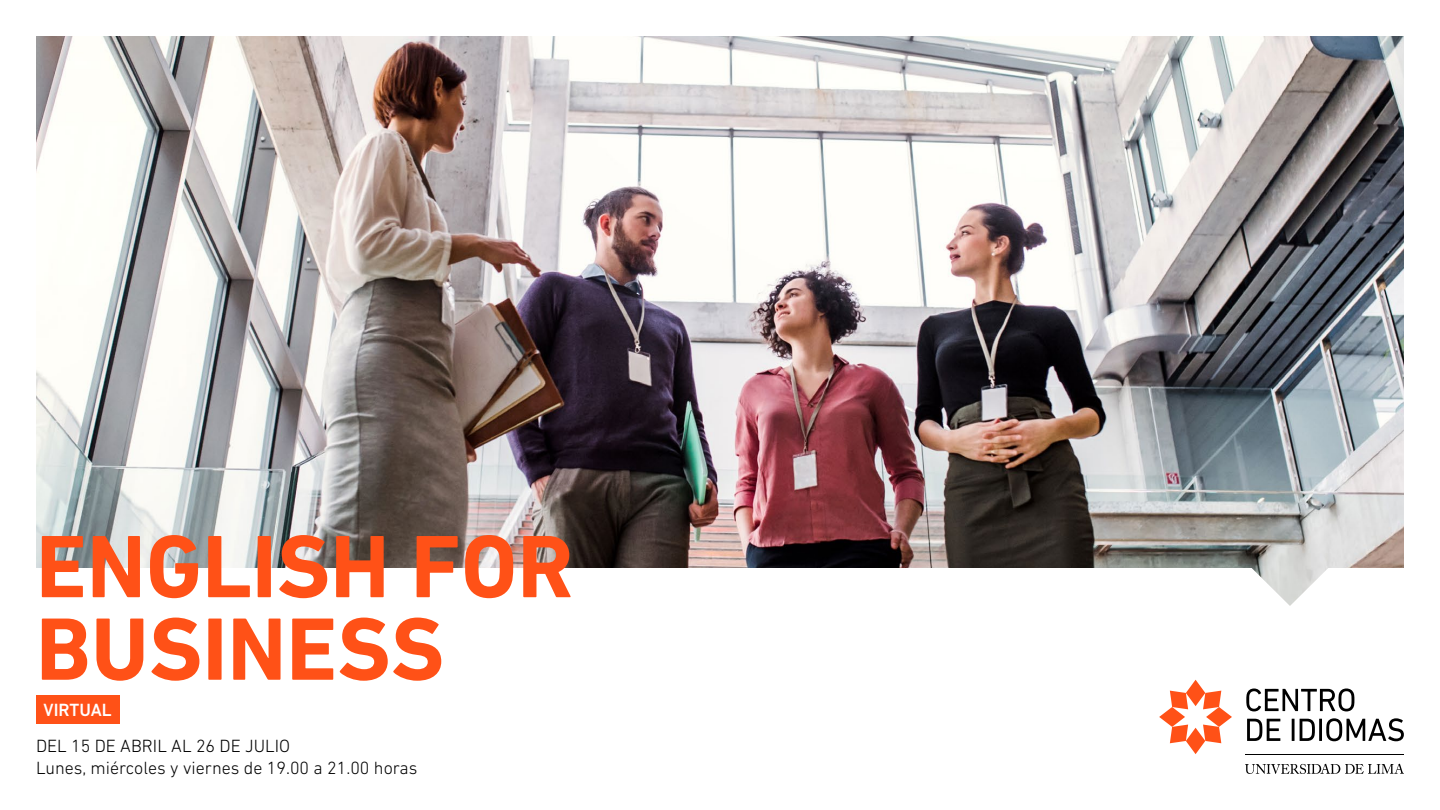
<style>
.page{position:relative;width:1440px;height:810px;background:#fff}
.page>*{position:absolute;margin:0;border:0;box-sizing:border-box;transform-origin:0 0}
.t1{font:700 90px/82.5px "DIN Next LT Pro";color:#ff5117}
.t2{font:300 18px/22.5px "DIN Next LT Pro";color:#000}
.t3{font:500 18px "DIN Next LT Pro";color:#fff}
</style>
<div class="page">
<svg style="left:1246px;top:689px;width:108px;height:22px"></svg>
<svg style="left:1247px;top:719px;width:33px;height:22px"></svg>
<hr style="left:1292px;top:719px;width:3px;height:22px;background:#000">
<svg style="left:1300px;top:719px;width:15px;height:22px"></svg>
<hr style="left:1319px;top:719px;width:3px;height:22px;background:#000">
<svg style="left:1326px;top:718px;width:78px;height:23px"></svg>
<svg style="left:1245px;top:764px;width:159px;height:10px"></svg>
<svg style="left:1159px;top:680px;width:73px;height:74px"></svg>
<hr style="left:1245px;top:754px;width:159px;height:1px;background:#000">
<img style="left:36px;top:36px;width:1368px;height:570px">
<div style="left:36px;top:695px;width:83px;height:28px;background:#ff5117"></div>
<h1 class="t1" style="left:36px;top:525px;width:539px">ENGLISH FOR<br>BUSINESS</h1>
<p class="t3" style="left:44px;top:699px;width:70px">VIRTUAL</p>
<p class="t2" style="left:36px;top:734px;width:383px">DEL 15 DE ABRIL AL 26 DE JULIO<br>Lunes, miércoles y viernes de 19.00 a 21.00 horas</p>
</div>
